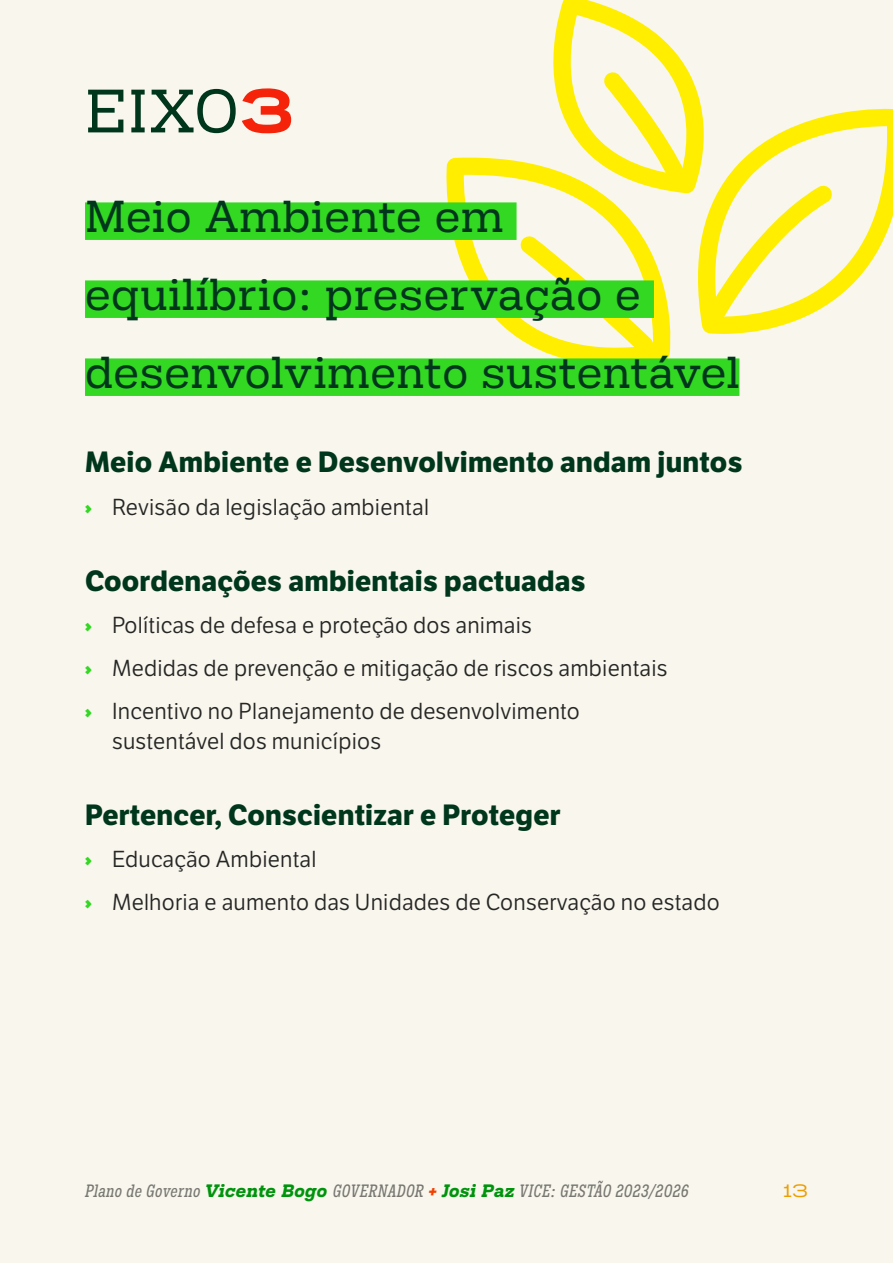
<style>
.page{position:relative;width:893px;height:1263px;background:#f8f6ed}
.page>*{position:absolute;margin:0;border:0;box-sizing:border-box;transform-origin:0 0}
.t1{font:61.5px "Hefring Slab";color:#00361c}
.t2{font:45px/78px "Hefring Slab";letter-spacing:.01em;color:#00361c}
.t3{font:700 28.5px "LFT Etica";letter-spacing:.01em;color:#00361c}
.t4{font:22.5px/42.8px "LFT Etica";letter-spacing:.01em;color:#262624}
.t5{font:italic 18px "Hefring Slab Compact";letter-spacing:.02em;color:#787771}
.t6{font:expanded 18px "Hefring Slab";color:#ed9e00}
.s1{font-weight:700;font-stretch:expanded;color:#f42309}
.s2{font-weight:800;color:#32d821}
.s3{font-family:"Hefring Slab";font-weight:700;color:#00940d}
.s4{font-family:"Hefring Slab";font-weight:700;color:#f24000}
</style>
<div class="page">
<svg style="left:446px;top:157px;width:224px;height:201px"></svg>
<svg style="left:833px;top:108px;width:60px;height:193px"></svg>
<svg style="left:520px;top:0;width:313px;height:354px"></svg>
<div style="left:85px;top:202px;width:432px;height:38px;background:#32d821"></div>
<div style="left:85px;top:280px;width:569px;height:38px;background:#32d821"></div>
<div style="left:85px;top:358px;width:654px;height:38px;background:#32d821"></div>
<h1 class="t1" style="left:85px;top:75px;width:210px">EIXO<span class="s1">3</span></h1>
<h2 class="t2" style="left:85px;top:177px;width:656px">Meio Ambiente em equilíbrio: preservação e desenvolvimento sustentável</h2>
<p class="t3" style="left:85px;top:444px;width:659px">Meio Ambiente e Desenvolvimento andam juntos</p>
<p class="t4" style="left:85px;top:486px;width:345px"><span class="s2">›</span> Revisão da legislação ambiental</p>
<p class="t3" style="left:85px;top:563px;width:502px">Coordenações ambientais pactuadas</p>
<p class="t4" style="left:85px;top:605px;width:584px"><span class="s2">›</span> Políticas de defesa e proteção dos animais<br><span class="s2">›</span> Medidas de prevenção e mitigação de riscos ambientais <span class="s2">›</span> Incentivo no Planejamento de desenvolvimento</p>
<p class="t4" style="left:112px;top:720px;width:271px">sustentável dos municípios</p>
<p class="t3" style="left:85px;top:797px;width:477px">Pertencer, Conscientizar e Proteger</p>
<p class="t4" style="left:85px;top:839px;width:636px"><span class="s2">›</span> Educação Ambiental<br><span class="s2">›</span> Melhoria e aumento das Unidades de Conservação no estado</p>
<p class="t5" style="left:85px;top:1180px;width:605px">Plano de Governo <span class="s3">Vicente Bogo</span> GOVERNADOR <span class="s4">+</span> <span class="s3">Josi Paz</span> VICE: GESTÃO 2023/2026</p>
<p class="t6" style="left:783px;top:1180px;width:26px">13</p>
</div>
